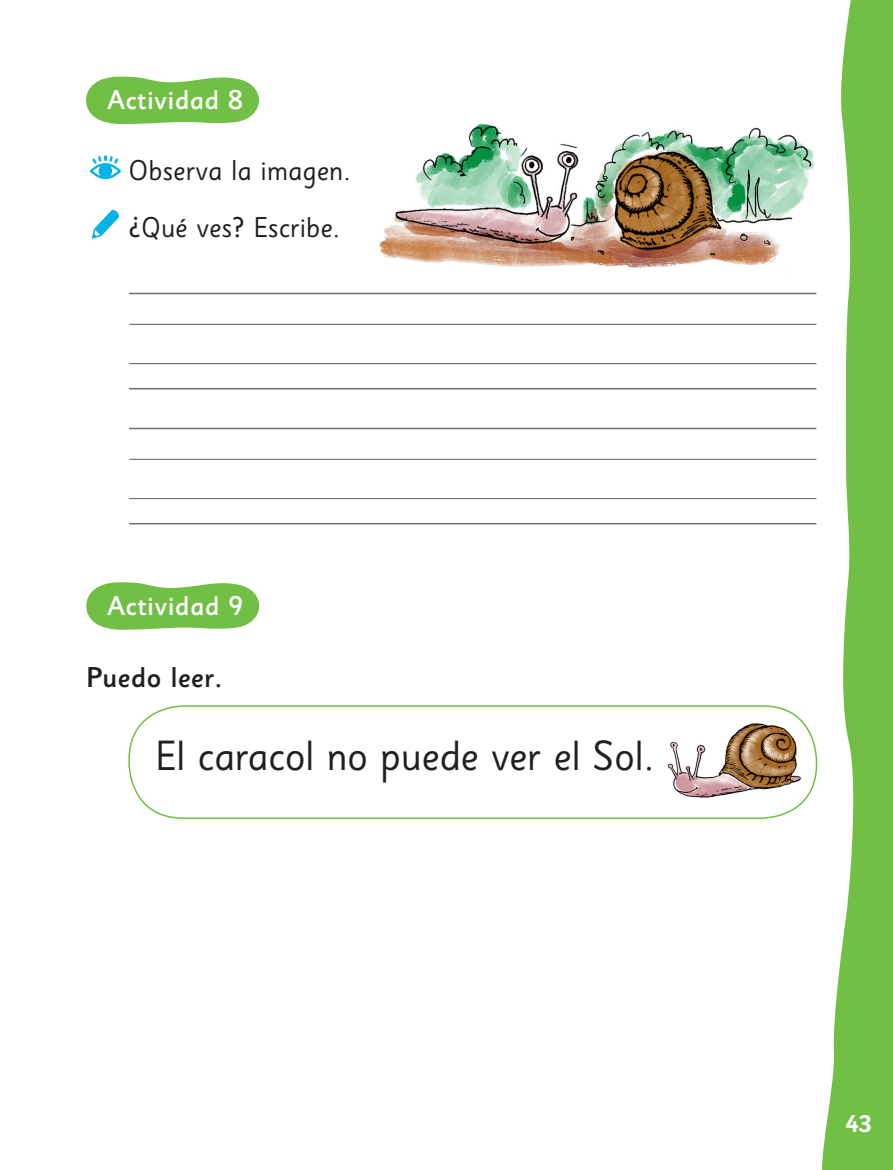
<style>
.page{position:relative;width:893px;height:1170px;background:#fff}
.page>*{position:absolute;margin:0;border:0;box-sizing:border-box;transform-origin:0 0}
.Texto{font:42px "Sassoon Sans Std";letter-spacing:-.01em;color:#231f20}
.instrucc{font:28.5px "Sassoon Sans Std";color:#231f20}
.Puedo_leer{font:500 28.5px "Sassoon Sans Std";color:#231f20}
.ACTIVIDAD{font:500 27px "Sassoon Sans Std";letter-spacing:.01em;color:#fff}
.t1{font:700 24px "Sassoon Sans Std";color:#fff}
</style>
<div class="page">
<svg style="left:816px;top:0;width:77px;height:1169px;fill:#71bf44"></svg>
<img style="left:667px;top:719px;width:135px;height:85px">
<svg style="left:92px;top:210px;width:27px;height:29px"></svg>
<svg style="left:90px;top:155px;width:31px;height:24px"></svg>
<div style="left:100px;top:166px;width:11px;height:10px;background:#07b2e7;border-radius:50%"></div>
<img style="left:379px;top:123px;width:436px;height:145px">
<div style="left:810px;top:925px;width:24px;height:20px;background:#fff;border-radius:50%"></div>
<div style="left:810px;top:1004px;width:24px;height:20px;background:#fff;border-radius:50%"></div>
<div style="left:810px;top:886px;width:24px;height:20px;background:#fff;border-radius:50%"></div>
<div style="left:810px;top:965px;width:24px;height:19px;background:#fff;border-radius:50%"></div>
<hr style="left:129px;top:324px;width:687px;height:1px;background:#6c6d70">
<hr style="left:129px;top:293px;width:687px;height:1px;background:#6c6d70">
<hr style="left:129px;top:388px;width:687px;height:1px;background:#6c6d70">
<hr style="left:129px;top:363px;width:687px;height:1px;background:#6c6d70">
<hr style="left:129px;top:459px;width:687px;height:1px;background:#6c6d70">
<hr style="left:129px;top:427px;width:687px;height:2px;background:#6c6d70">
<hr style="left:129px;top:523px;width:687px;height:1px;background:#6c6d70">
<hr style="left:129px;top:498px;width:687px;height:1px;background:#6c6d70">
<svg style="left:86px;top:582px;width:174px;height:48px;background:#86c85f"></svg>
<svg style="left:86px;top:76px;width:173px;height:48px;background:#85c85f"></svg>
<div style="left:128px;top:705px;width:689px;height:113px;border:2px solid #71bf44;border-radius:54px"></div>
<p class="ACTIVIDAD" style="left:107px;top:84px;width:138px">Actividad 8</p>
<p class="instrucc" style="left:129px;top:153px;width:223px">Observa la imagen.</p>
<p class="instrucc" style="left:129px;top:210px;width:213px">¿Qué ves? Escribe.</p>
<p class="ACTIVIDAD" style="left:107px;top:589px;width:138px">Actividad 9</p>
<p class="Puedo_leer" style="left:86px;top:660px;width:138px">Puedo leer.</p>
<p class="Texto" style="left:155px;top:730px;width:500px">El caracol no puede ver el Sol.</p>
<p class="t1" style="left:845px;top:1109px;width:28px">43</p>
</div>
